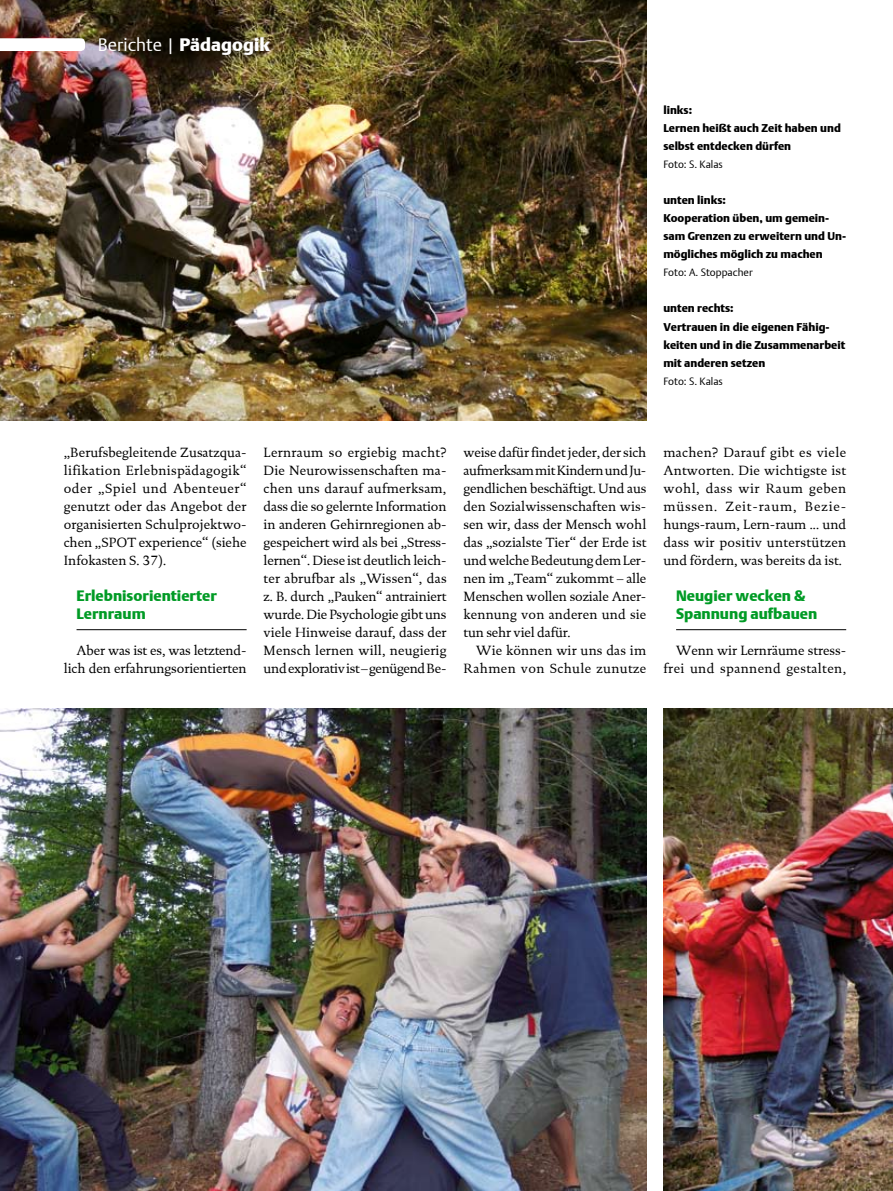
<style>
.page{position:relative;width:893px;height:1191px;background:#fff}
.page>*{position:absolute;margin:0;border:0;box-sizing:border-box;transform-origin:0 0}
.t1{font:300 18px "DTL Argo T";color:#fff}
.t2{font:900 15px/18px "DTL Argo T";color:#009b25}
.t3{font:13.5px/18px "DTL Documenta T";color:#000;text-align:justify}
.t4{font:13.5px/18px "DTL Documenta T";letter-spacing:.03em;color:#000;text-align:right}
.t5{font:13.5px/18px "DTL Documenta T";letter-spacing:.025em;color:#000;text-align:right}
.t6{font:900 11.25px/18px "DTL Argo T";color:#000}
.t7{font:300 10.5px "DTL Argo T";color:#000}
.s1{font-weight:900}
</style>
<div class="page">
<hr style="left:77px;top:629px;width:170px;height:1px;background:#000">
<hr style="left:676px;top:629px;width:170px;height:1px;background:#000">
<img style="left:0;top:708px;width:646px;height:483px">
<img style="left:663px;top:708px;width:230px;height:483px">
<img style="left:0;top:0;width:646px;height:420px">
<svg style="left:0;top:38px;width:85px;height:13px"></svg>
<h1 class="t1" style="left:98px;top:34px;width:174px">Berichte | <span class="s1">Pädagogik</span></h1>
<p class="t6" style="left:663px;top:101px;width:179px">links:<br>Lernen heißt auch Zeit haben und selbst entdecken dürfen</p>
<p class="t7" style="left:663px;top:158px;width:61px">Foto: S. Kalas</p>
<p class="t6" style="left:663px;top:191px;width:184px">unten links:<br>Kooperation üben, um gemein&shy;sam Grenzen zu erweitern und Un&shy;mögliches möglich zu machen</p>
<p class="t7" style="left:663px;top:266px;width:91px">Foto: A. Stoppacher</p>
<p class="t6" style="left:663px;top:299px;width:183px">unten rechts:<br>Vertrauen in die eigenen Fähig&shy;keiten und in die Zusammenarbeit mit anderen setzen</p>
<p class="t7" style="left:663px;top:374px;width:61px">Foto: S. Kalas</p>
<p class="t3" style="left:64px;top:443px;width:184px">„Berufsbegleitende Zusatzqua&shy;lifikation Erlebnispädagogik“ oder „Spiel und Abenteuer“ genutzt oder das Angebot der organisierten Schulprojektwo&shy;chen „SPOT experience“ (siehe Infokasten S. 37).</p>
<p class="t2" style="left:77px;top:586px;width:142px">Erlebnisorientierter<br>Lernraum</p>
<p class="t3" style="left:64px;top:641px;width:184px;text-align:right">Aber was ist es, was letztend&shy;lich den erfahrungsorientierten</p>
<p class="t3" style="left:264px;top:443px;width:184px">Lernraum so ergiebig macht?<br>Die Neurowissenschaften ma&shy;chen uns darauf aufmerksam, dass die so gelernte Information in anderen Gehirnregionen ab&shy;gespeichert wird als bei „Stress&shy;lernen“. Diese ist deutlich leich&shy;ter abrufbar als „Wissen“, das z. B. durch „Pauken“ antrainiert wurde. Die Psychologie gibt uns viele Hinweise darauf, dass der Mensch lernen will, neugierig und explorativ ist – genügend Be-</p>
<p class="t3" style="left:463px;top:443px;width:184px">weise dafür findet jeder, der sich aufmerksam mit Kindern und Ju&shy;gendlichen beschäftigt. Und aus den Sozialwissenschaften wis&shy;sen wir, dass der Mensch wohl das „sozialste Tier“ der Erde ist und welche Bedeutung dem Ler&shy;nen im „Team“ zukommt – alle Menschen wollen soziale Aner&shy;kennung von anderen und sie tun sehr viel dafür.</p>
<p class="t5" style="left:463px;top:641px;width:184px">Wie können wir uns das im<br>Rahmen von Schule zunutze</p>
<p class="t3" style="left:663px;top:443px;width:184px">machen? Darauf gibt es viele Antworten. Die wichtigste ist wohl, dass wir Raum geben müssen. Zeit-raum, Bezie&shy;hungs-raum, Lern-raum ... und dass wir positiv unterstützen und fördern, was bereits da ist.</p>
<p class="t2" style="left:676px;top:586px;width:143px">Neugier wecken &amp;<br>Spannung aufbauen</p>
<p class="t4" style="left:663px;top:641px;width:184px">Wenn wir Lernräume stress&shy;frei und spannend gestalten,</p>
</div>
